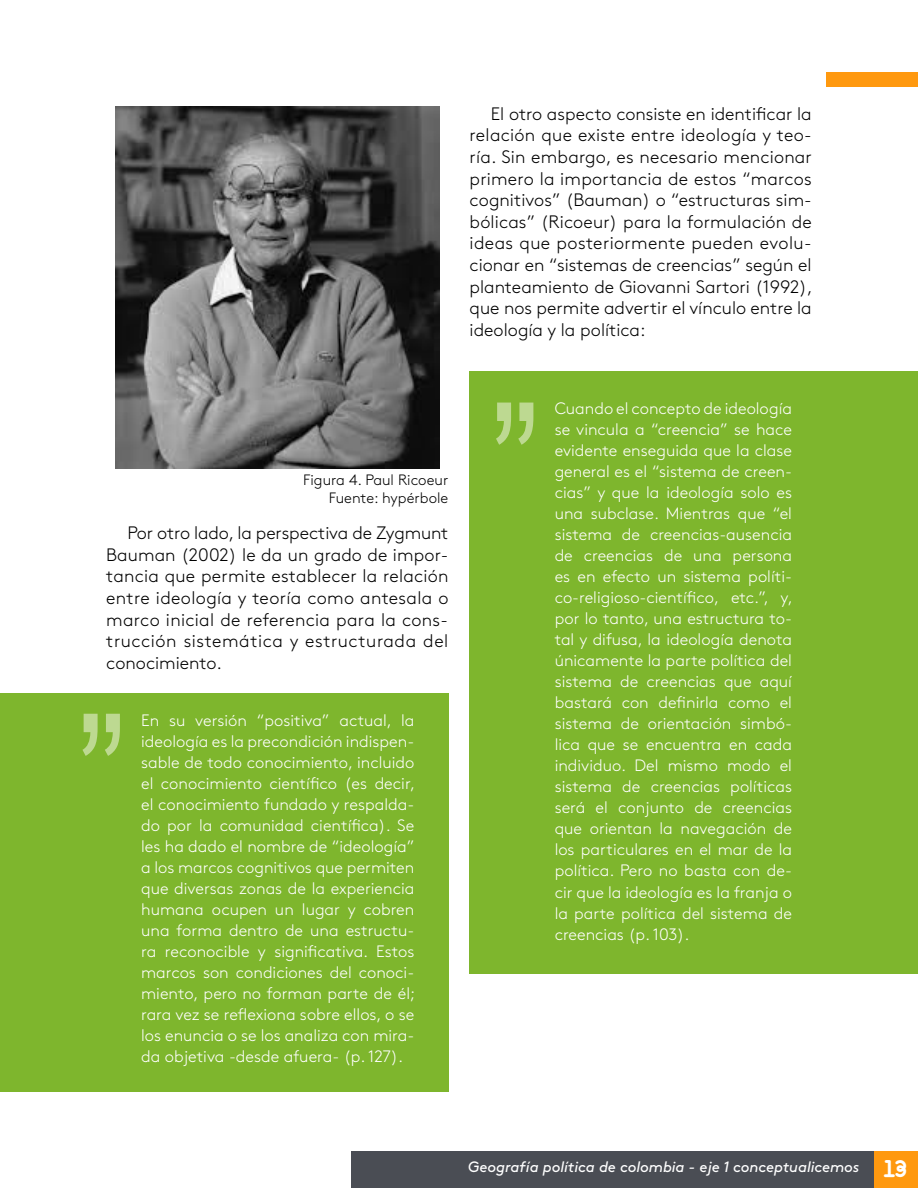
<style>
.page{position:relative;width:918px;height:1188px;background:#fff}
.page>*{position:absolute;margin:0;border:0;box-sizing:border-box;transform-origin:0 0}
.t1{font:180px "Arial Narrow";color:#bdd991}
.t2{font:300 18px/21.6px "Brown Std";color:#000;text-align:justify}
.t3{font:300 16.5px/21px "Brown Std";color:#fff;text-align:justify}
.t4{font:italic 15px "Brown Std";letter-spacing:-.005em;color:#fff}
.t5{font:300 15px/18px "Brown Std";color:#000;text-align:right}
.s1{font-family:"Areandina Voz";font-style:normal;font-size:24px}
</style>
<div class="page">
<div style="left:826px;top:72px;width:92px;height:15px;background:#ff990f"></div>
<div style="left:873px;top:1151px;width:45px;height:37px;background:#ff990f"></div>
<div style="left:351px;top:1151px;width:522px;height:37px;background:#4a4d54"></div>
<div style="left:0;top:693px;width:448px;height:398px;background:#7eb62d"></div>
<div style="left:470px;top:371px;width:448px;height:603px;background:#7eb62d"></div>
<img style="left:115px;top:106px;width:324px;height:362px">
<p class="t2" style="left:470px;top:103px;width:344px;text-indent:21px">El otro aspecto consiste en identificar la relación que existe entre ideología y teo&shy;ría. Sin embargo, es necesario mencionar primero la importancia de estos “marcos cognitivos” (Bauman) o “estructuras sim&shy;bólicas” (Ricoeur) para la formulación de ideas que posteriormente pueden evolu&shy;cionar en “sistemas de creencias” según el planteamiento de Giovanni Sartori (1992), que nos permite advertir el vínculo entre la ideología y la política:</p>
<p class="t5" style="left:303px;top:471px;width:147px">Figura 4. Paul Ricoeur<br>Fuente: hypérbole</p>
<p class="t2" style="left:106px;top:523px;width:344px;text-indent:21px">Por otro lado, la perspectiva de Zygmunt Bauman (2002) le da un grado de impor&shy;tancia que permite establecer la relación entre ideología y teoría como antesala o marco inicial de referencia para la cons&shy;trucción sistemática y estructurada del conocimiento.</p>
<h1 class="t1" style="left:77px;top:647px;width:51px">”</h1>
<p class="t3" style="left:141px;top:710px;width:276px">En su versión “positiva” actual, la ideología es la precondición indispen&shy;sable de todo conocimiento, incluido el conocimiento científico (es decir, el conocimiento fundado y respalda&shy;do por la comunidad científica). Se les ha dado el nombre de “ideología” a los marcos cognitivos que permiten que diversas zonas de la experiencia humana ocupen un lugar y cobren una forma dentro de una estructu&shy;ra reconocible y significativa. Estos marcos son condiciones del conoci&shy;miento, pero no forman parte de él; rara vez se reflexiona sobre ellos, o se los enuncia o se los analiza con mira&shy;da objetiva -desde afuera- (p. 127).</p>
<h1 class="t1" style="left:491px;top:336px;width:51px">”</h1>
<p class="t3" style="left:555px;top:398px;width:240px">Cuando el concepto de ideología se vincula a “creencia” se hace evidente enseguida que la clase general es el “sistema de creen&shy;cias” y que la ideología solo es una subclase. Mientras que “el sistema de creencias-ausencia de creencias de una persona es en efecto un sistema políti&shy;co-religioso-científico, etc.”, y, por lo tanto, una estructura to&shy;tal y difusa, la ideología denota únicamente la parte política del sistema de creencias que aquí bastará con definirla como el sistema de orientación simbó&shy;lica que se encuentra en cada individuo. Del mismo modo el sistema de creencias políticas será el conjunto de creencias que orientan la navegación de los particulares en el mar de la política. Pero no basta con de&shy;cir que la ideología es la franja o la parte política del sistema de creencias (p. 103).</p>
<p class="t4" style="left:468px;top:1158px;width:441px">Geografía política de colombia - eje 1 conceptualicemos <span class="s1">13</span></p>
</div>
